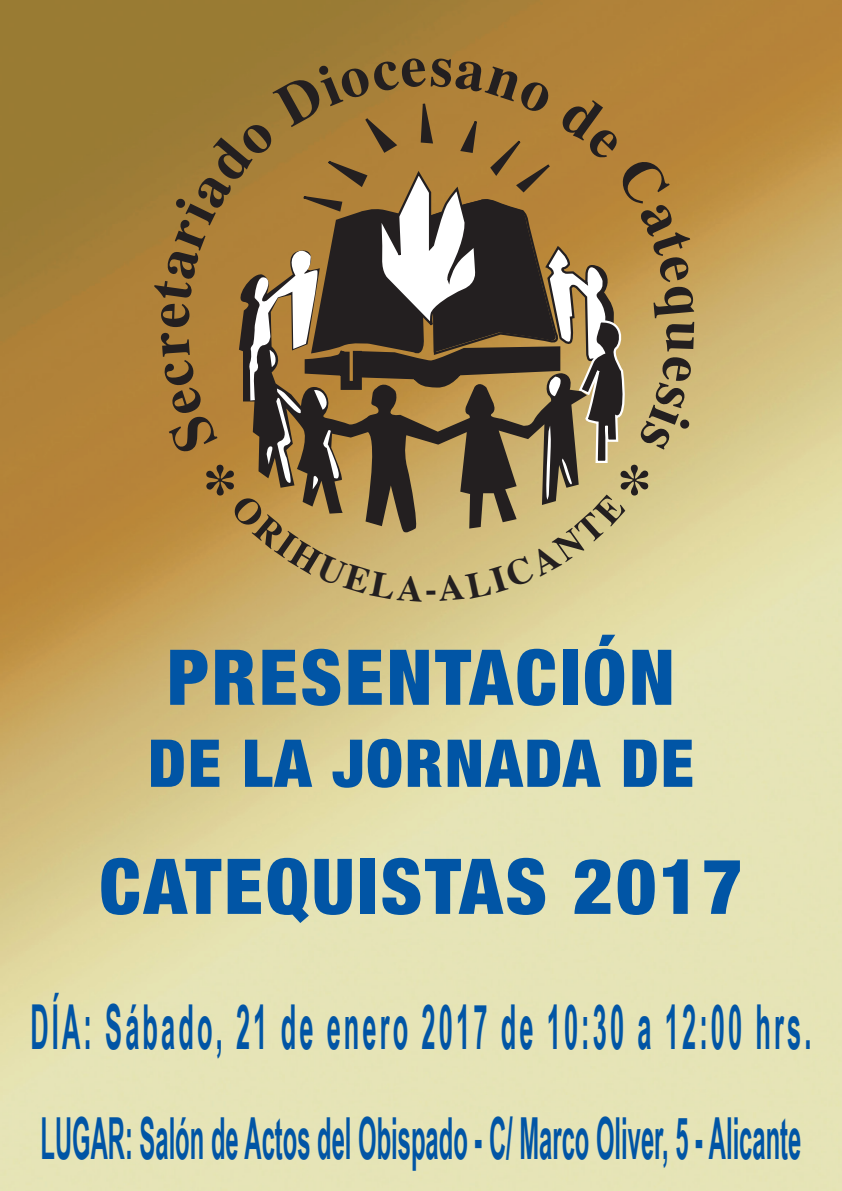
<style>
.page{position:relative;width:842px;height:1191px;background:#fff}
.page>*{position:absolute;margin:0;border:0;box-sizing:border-box;transform-origin:0 0}
.t1{font:900 condensed 77px "Helvetica Neue";letter-spacing:.04em;color:#0155a5}
.t2{font:900 condensed 66px "Helvetica Neue";letter-spacing:.03em;color:#0155a5}
.t3{font:700 62px "Arial Narrow";letter-spacing:.1em;color:#0155a5;scale:.5 1}
.t4{font:700 58px "Arial Narrow";color:#0155a5;scale:.5 1}
</style>
<div class="page">
<img style="left:0;top:0;width:842px;height:1191px">
<svg style="left:152px;top:57px;width:543px;height:545px;background:#a1834e"></svg>
<p class="t1" style="left:167px;top:630px;width:509px">PRESENTACIÓN</p>
<p class="t2" style="left:148px;top:722px;width:547px">DE LA JORNADA DE</p>
<p class="t1" style="left:100px;top:839px;width:644px">CATEQUISTAS 2017</p>
<p class="t3" style="left:30px;top:991px;width:1563px">DÍA: Sábado, 21 de enero 2017 de 10:30 a 12:00 hrs.</p>
<p class="t4" style="left:41px;top:1104px;width:1523px">LUGAR: Salón de Actos del Obispado - C/ Marco Oliver, 5 - Alicante</p>
</div>
